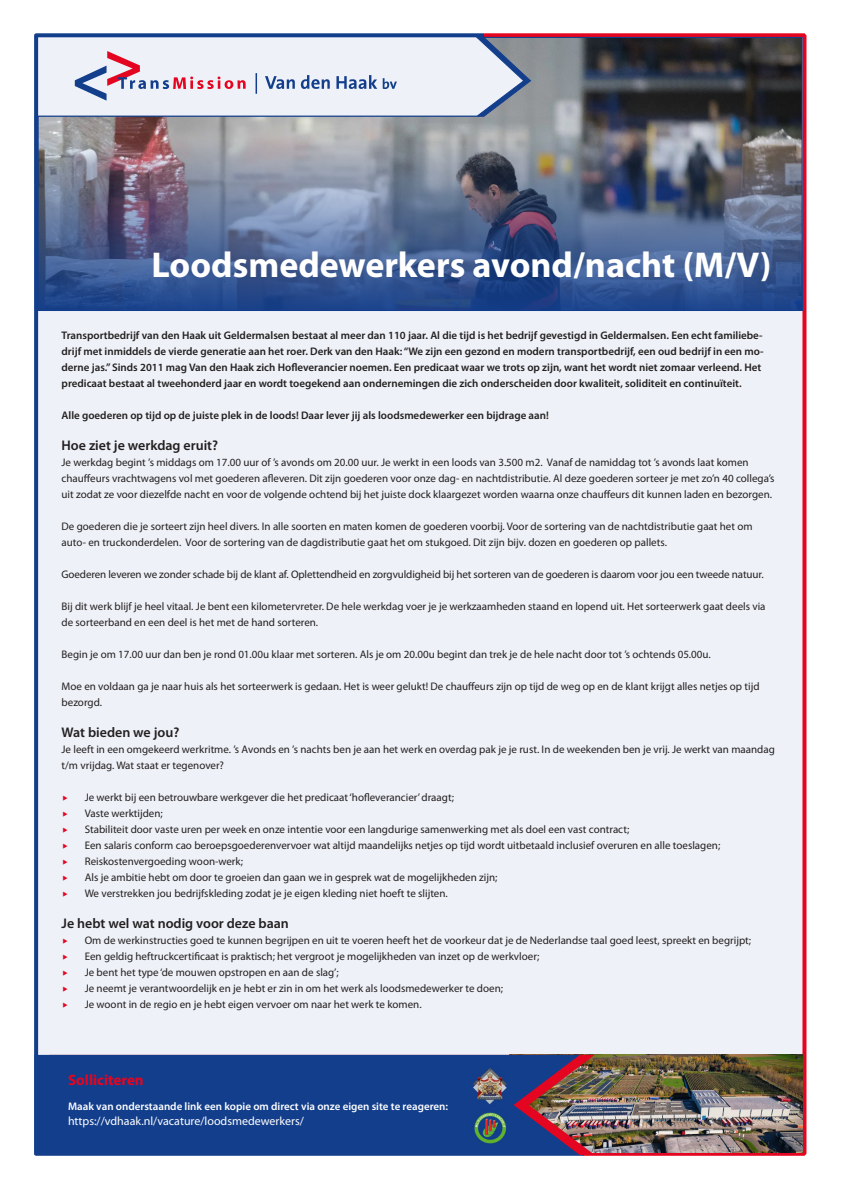
<style>
.page{position:relative;width:842px;height:1191px;background:#fff}
.page>*{position:absolute;margin:0;border:0;box-sizing:border-box;transform-origin:0 0}
.t1{font:700 36px "Myriad Pro";color:#fff}
.t2{font:700 15px "Myriad Pro";color:#e40520}
.t3{font:600 14px "Myriad Pro";color:#231f20}
.t4{font:12px "Myriad Pro";color:#fff}
.t5{font:11px/16px "Myriad Pro";color:#231f20}
.t6{font:600 11px/16px "Myriad Pro";color:#231f20}
.t7{font:600 11px "Myriad Pro";color:#fff}
</style>
<div class="page">
<div style="left:588px;top:33px;width:219px;height:1123px;background:#eef1f7"></div>
<div style="left:34px;top:33px;width:554px;height:1123px;background:#eef1f7"></div>
<img style="left:595px;top:1054px;width:207px;height:98px">
<img style="left:580px;top:1054px;width:15px;height:101px">
<svg style="left:34px;top:1054px;width:546px;height:101px;background:#1d3f87"></svg>
<img style="left:465px;top:1065px;width:41px;height:80px">
<svg style="left:37px;top:36px;width:766px;height:275px;background:#a2a4ad"></svg>
<img style="left:38px;top:116px;width:764px;height:195px">
<svg style="left:63px;top:795px;width:5px;height:5px"></svg>
<svg style="left:63px;top:811px;width:5px;height:5px"></svg>
<svg style="left:63px;top:827px;width:5px;height:5px"></svg>
<svg style="left:63px;top:843px;width:5px;height:5px"></svg>
<svg style="left:63px;top:859px;width:5px;height:5px"></svg>
<svg style="left:63px;top:875px;width:5px;height:5px"></svg>
<svg style="left:63px;top:891px;width:5px;height:5px"></svg>
<svg style="left:63px;top:938px;width:5px;height:5px"></svg>
<svg style="left:63px;top:954px;width:5px;height:5px"></svg>
<svg style="left:63px;top:970px;width:5px;height:5px"></svg>
<svg style="left:63px;top:986px;width:5px;height:5px"></svg>
<svg style="left:63px;top:1002px;width:5px;height:5px"></svg>
<p class="t1" style="left:151px;top:241px;width:622px">Loodsmedewerkers avond/nacht (M/V)</p>
<p class="t6" style="left:62px;top:327px;width:704px">Transportbedrijf van den Haak uit Geldermalsen bestaat al meer dan 110 jaar. Al die tijd is het bedrijf gevestigd in Geldermalsen. Een echt familiebe&shy;drijf met inmiddels de vierde generatie aan het roer. Derk van den Haak: “We zijn een gezond en modern transportbedrijf, een oud bedrijf in een mo&shy;derne jas.” Sinds 2011 mag Van den Haak zich Hofleverancier noemen. Een predicaat waar we trots op zijn, want het wordt niet zomaar verleend. Het predicaat bestaat al tweehonderd jaar en wordt toegekend aan ondernemingen die zich onderscheiden door kwaliteit, soliditeit en continuïteit.</p>
<p class="t6" style="left:62px;top:407px;width:489px">Alle goederen op tijd op de juiste plek in de loods! Daar lever jij als loodsmedewerker een bijdrage aan!</p>
<p class="t3" style="left:62px;top:436px;width:158px">Hoe ziet je werkdag eruit?</p>
<p class="t5" style="left:62px;top:454px;width:714px">Je werkdag begint ’s middags om 17.00 uur of ’s avonds om 20.00 uur. Je werkt in een loods van 3.500 m2. Vanaf de namiddag tot ’s avonds laat komen chauffeurs vrachtwagens vol met goederen afleveren. Dit zijn goederen voor onze dag- en nachtdistributie. Al deze goederen sorteer je met zo’n 40 collega’s uit zodat ze voor diezelfde nacht en voor de volgende ochtend bij het juiste dock klaargezet worden waarna onze chauffeurs dit kunnen laden en bezorgen.</p>
<p class="t5" style="left:62px;top:518px;width:693px">De goederen die je sorteert zijn heel divers. In alle soorten en maten komen de goederen voorbij. Voor de sortering van de nachtdistributie gaat het om auto- en truckonderdelen. Voor de sortering van de dagdistributie gaat het om stukgoed. Dit zijn bijv. dozen en goederen op pallets.</p>
<p class="t5" style="left:62px;top:566px;width:704px">Goederen leveren we zonder schade bij de klant af. Oplettendheid en zorgvuldigheid bij het sorteren van de goederen is daarom voor jou een tweede natuur.</p>
<p class="t5" style="left:62px;top:598px;width:705px">Bij dit werk blijf je heel vitaal. Je bent een kilometervreter. De hele werkdag voer je je werkzaamheden staand en lopend uit. Het sorteerwerk gaat deels via de sorteerband en een deel is het met de hand sorteren.</p>
<p class="t5" style="left:62px;top:646px;width:651px">Begin je om 17.00 uur dan ben je rond 01.00u klaar met sorteren. Als je om 20.00u begint dan trek je de hele nacht door tot ’s ochtends 05.00u.</p>
<p class="t5" style="left:62px;top:678px;width:699px">Moe en voldaan ga je naar huis als het sorteerwerk is gedaan. Het is weer gelukt! De chauffeurs zijn op tijd de weg op en de klant krijgt alles netjes op tijd bezorgd.</p>
<p class="t3" style="left:62px;top:723px;width:119px">Wat bieden we jou?</p>
<p class="t5" style="left:62px;top:741px;width:715px">Je leeft in een omgekeerd werkritme. ’s Avonds en ’s nachts ben je aan het werk en overdag pak je je rust. In de weekenden ben je vrij. Je werkt van maandag t/m vrijdag. Wat staat er tegenover?</p>
<p class="t5" style="left:85px;top:789px;width:371px">Je werkt bij een betrouwbare werkgever die het predicaat ‘hofleverancier’ draagt;</p>
<p class="t5" style="left:85px;top:805px;width:80px">Vaste werktijden;</p>
<p class="t5" style="left:85px;top:821px;width:546px">Stabiliteit door vaste uren per week en onze intentie voor een langdurige samenwerking met als doel een vast contract;</p>
<p class="t5" style="left:85px;top:837px;width:637px">Een salaris conform cao beroepsgoederenvervoer wat altijd maandelijks netjes op tijd wordt uitbetaald inclusief overuren en alle toeslagen;</p>
<p class="t5" style="left:85px;top:853px;width:160px">Reiskostenvergoeding woon-werk;</p>
<p class="t5" style="left:85px;top:869px;width:414px">Als je ambitie hebt om door te groeien dan gaan we in gesprek wat de mogelijkheden zijn;</p>
<p class="t5" style="left:85px;top:885px;width:365px">We verstrekken jou bedrijfskleding zodat je je eigen kleding niet hoeft te slijten.</p>
<p class="t3" style="left:62px;top:914px;width:229px">Je hebt wel wat nodig voor deze baan</p>
<p class="t5" style="left:85px;top:932px;width:668px">Om de werkinstructies goed te kunnen begrijpen en uit te voeren heeft het de voorkeur dat je de Nederlandse taal goed leest, spreekt en begrijpt;</p>
<p class="t5" style="left:85px;top:948px;width:456px">Een geldig heftruckcertificaat is praktisch; het vergroot je mogelijkheden van inzet op de werkvloer;</p>
<p class="t5" style="left:85px;top:964px;width:256px">Je bent het type ‘de mouwen opstropen en aan de slag’;</p>
<p class="t5" style="left:85px;top:980px;width:420px">Je neemt je verantwoordelijk en je hebt er zin in om het werk als loodsmedewerker te doen;</p>
<p class="t5" style="left:85px;top:996px;width:338px">Je woont in de regio en je hebt eigen vervoer om naar het werk te komen.</p>
<p class="t2" style="left:68px;top:1070px;width:77px">Solliciteren</p>
<p class="t7" style="left:68px;top:1099px;width:381px">Maak van onderstaande link een kopie om direct via onze eigen site te reageren:</p>
<p class="t4" style="left:68px;top:1113px;width:237px">https://vdhaak.nl/vacature/loodsmedewerkers/</p>
</div>
